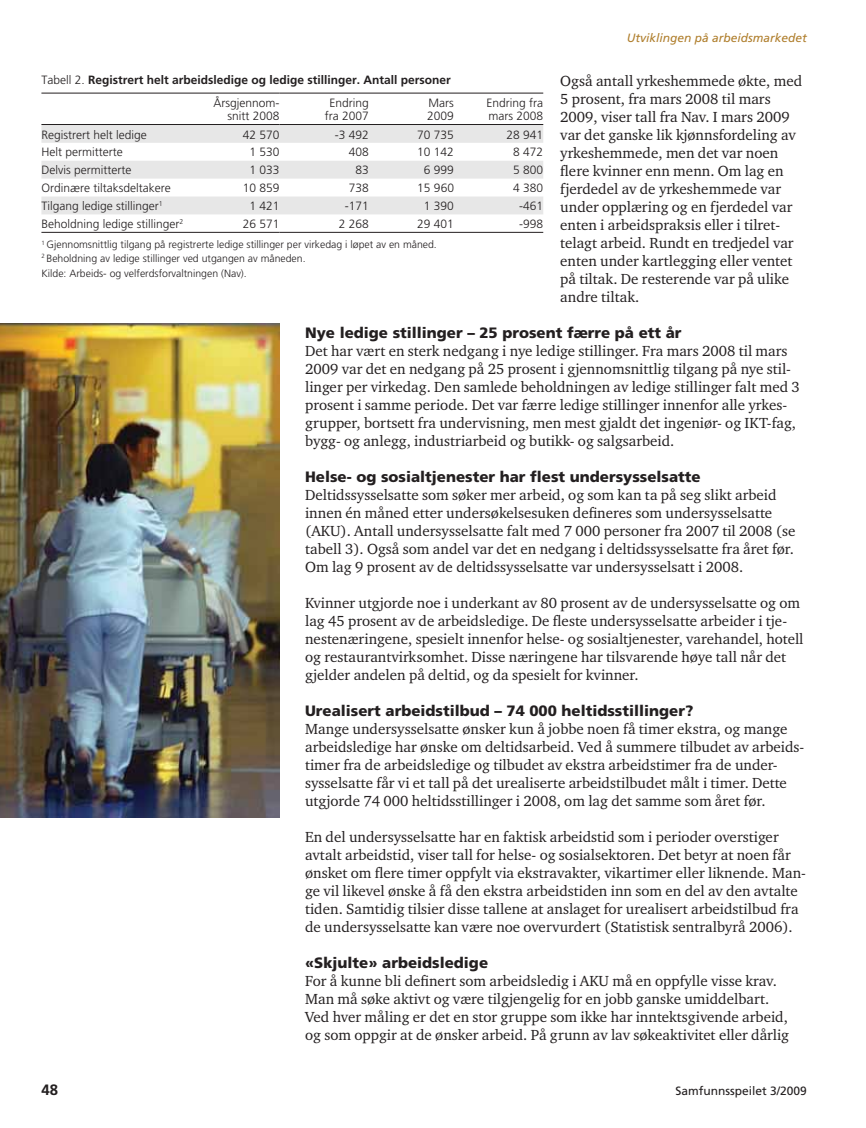
<style>
.page{position:relative;width:866px;height:1128px;background:#fff}
.page>*{position:absolute;margin:0;border:0;box-sizing:border-box;transform-origin:0 0}
.t1{font:15px/18px "Charter ITC Std";color:#231f20}
.t2{font:900 15px "Frutiger";color:#231f20}
.t3{font:700 15px "Frutiger";color:#231f20}
.t4{font:300 12px/13.5px "Frutiger";color:#231f20}
.t5{font:700 12px/22.5px "Frutiger";color:#231f20;text-align:center}
.t6{font:italic 12px "Frutiger";color:#af7e2c}
.t7{font:12px "Frutiger";color:#231f20}
.t8{font:300 10.5px/13.5px "Frutiger";color:#231f20}
.s1{font-weight:300}
</style>
<div class="page">
<svg style="left:41px;top:125px;width:502px;height:89px;fill:#e7e7e7"></svg>
<hr style="left:41px;top:93px;width:239px;height:1px;background:#231f20">
<hr style="left:280px;top:93px;width:263px;height:1px;background:#231f20">
<hr style="left:41px;top:124px;width:239px;height:1px;background:#231f20">
<hr style="left:280px;top:124px;width:263px;height:1px;background:#231f20">
<hr style="left:41px;top:232px;width:239px;height:1px;background:#231f20">
<hr style="left:280px;top:232px;width:263px;height:1px;background:#231f20">
<img style="left:0;top:324px;width:280px;height:493px">
<p class="t6" style="left:627px;top:33px;width:182px">Utviklingen på arbeidsmarkedet</p>
<p class="t1" style="left:560px;top:72px;width:243px">Også antall yrkeshemmede økte, med 5 prosent, fra mars 2008 til mars 2009, viser tall fra Nav. I mars 2009 var det ganske lik kjønnsfordeling av yrkeshemmede, men det var noen flere kvinner enn menn. Om lag en fjerdedel av de yrkeshemmede var under opplæring og en fjerdedel var enten i arbeidspraksis eller i tilret&shy;telagt arbeid. Rundt en tredjedel var enten under kartlegging eller ventet på tiltak. De resterende var på ulike andre tiltak.</p>
<p class="t2" style="left:305px;top:327px;width:378px">Nye ledige stillinger – 25 prosent færre på ett år</p>
<p class="t1" style="left:305px;top:342px;width:496px">Det har vært en sterk nedgang i nye ledige stillinger. Fra mars 2008 til mars 2009 var det en nedgang på 25 prosent i gjennomsnittlig tilgang på nye stil&shy;linger per virkedag. Den samlede beholdningen av ledige stillinger falt med 3 prosent i samme periode. Det var færre ledige stillinger innenfor alle yrkes&shy;grupper, bortsett fra undervisning, men mest gjaldt det ingeniør- og IKT-fag, bygg- og anlegg, industriarbeid og butikk- og salgsarbeid.</p>
<p class="t2" style="left:305px;top:471px;width:397px">Helse- og sosialtjenester har flest undersysselsatte</p>
<p class="t1" style="left:305px;top:486px;width:492px">Deltidssysselsatte som søker mer arbeid, og som kan ta på seg slikt arbeid innen én måned etter undersøkelsesuken defineres som undersysselsatte (AKU). Antall undersysselsatte falt med 7 000 personer fra 2007 til 2008 (se tabell 3). Også som andel var det en nedgang i deltidssysselsatte fra året før.<br>Om lag 9 prosent av de deltidssysselsatte var undersysselsatt i 2008.</p>
<p class="t1" style="left:305px;top:594px;width:500px">Kvinner utgjorde noe i underkant av 80 prosent av de undersysselsatte og om lag 45 prosent av de arbeidsledige. De fleste undersysselsatte arbeider i tje&shy;nestenæringene, spesielt innenfor helse- og sosialtjenester, varehandel, hotell og restaurantvirksomhet. Disse næringene har tilsvarende høye tall når det gjelder andelen på deltid, og da spesielt for kvinner.</p>
<p class="t2" style="left:305px;top:705px;width:390px">Urealisert arbeidstilbud – 74 000 heltidsstillinger?</p>
<p class="t1" style="left:305px;top:720px;width:501px">Mange undersysselsatte ønsker kun å jobbe noen få timer ekstra, og mange arbeidsledige har ønske om deltidsarbeid. Ved å summere tilbudet av arbeids&shy;timer fra de arbeidsledige og tilbudet av ekstra arbeidstimer fra de under&shy;sysselsatte får vi et tall på det urealiserte arbeidstilbudet målt i timer. Dette utgjorde 74 000 heltidsstillinger i 2008, om lag det samme som året før.</p>
<p class="t1" style="left:305px;top:828px;width:502px">En del undersysselsatte har en faktisk arbeidstid som i perioder overstiger avtalt arbeidstid, viser tall for helse- og sosialsektoren. Det betyr at noen får ønsket om flere timer oppfylt via ekstravakter, vikartimer eller liknende. Man&shy;ge vil likevel ønske å få den ekstra arbeidstiden inn som en del av den avtalte tiden. Samtidig tilsier disse tallene at anslaget for urealisert arbeidstilbud fra de undersysselsatte kan være noe overvurdert (Statistisk sentralbyrå 2006).</p>
<p class="t2" style="left:305px;top:957px;width:185px">«Skjulte» arbeidsledige</p>
<p class="t1" style="left:305px;top:972px;width:485px">For å kunne bli definert som arbeidsledig i AKU må en oppfylle visse krav.<br>Man må søke aktivt og være tilgjengelig for en jobb ganske umiddelbart.<br>Ved hver måling er det en stor gruppe som ikke har inntektsgivende arbeid, og som oppgir at de ønsker arbeid. På grunn av lav søkeaktivitet eller dårlig</p>
<p class="t5" style="left:41px;top:70px;width:411px"><span class="s1">Tabell 2.</span> Registrert helt arbeidsledige og ledige stillinger. Antall personer<br><span class="s1">Årsgjennom-</span></p>
<p class="t4" style="left:228px;top:110px;width:54px">snitt 2008</p>
<p class="t4" style="left:325px;top:97px;width:46px;text-align:center">Endring fra 2007</p>
<p class="t4" style="left:427px;top:97px;width:28px">Mars<br>2009</p>
<p class="t4" style="left:486px;top:97px;width:58px">Endring fra mars 2008</p>
<p class="t4" style="left:41px;top:129px;width:107px">Registrert helt ledige</p>
<p class="t4" style="left:243px;top:129px;width:38px">42 570</p>
<p class="t4" style="left:335px;top:129px;width:36px">-3 492</p>
<p class="t4" style="left:417px;top:129px;width:38px">70 735</p>
<p class="t4" style="left:506px;top:129px;width:38px">28 941</p>
<p class="t4" style="left:41px;top:146px;width:83px">Helt permitterte</p>
<p class="t4" style="left:250px;top:146px;width:32px">1 530</p>
<p class="t4" style="left:349px;top:146px;width:22px">408</p>
<p class="t4" style="left:417px;top:146px;width:38px">10 142</p>
<p class="t4" style="left:513px;top:146px;width:32px">8 472</p>
<p class="t4" style="left:41px;top:164px;width:91px">Delvis permitterte</p>
<p class="t4" style="left:250px;top:164px;width:32px">1 033</p>
<p class="t4" style="left:356px;top:164px;width:15px">83</p>
<p class="t4" style="left:424px;top:164px;width:32px">6 999</p>
<p class="t4" style="left:513px;top:164px;width:32px">5 800</p>
<p class="t4" style="left:41px;top:182px;width:131px">Ordinære tiltaksdeltakere</p>
<p class="t4" style="left:243px;top:182px;width:38px">10 859</p>
<p class="t4" style="left:349px;top:182px;width:22px">738</p>
<p class="t4" style="left:417px;top:182px;width:38px">15 960</p>
<p class="t4" style="left:513px;top:182px;width:32px">4 380</p>
<p class="t4" style="left:41px;top:200px;width:123px">Tilgang ledige stillinger<sup>1</sup></p>
<p class="t4" style="left:250px;top:200px;width:32px">1 421</p>
<p class="t4" style="left:345px;top:200px;width:26px">-171</p>
<p class="t4" style="left:424px;top:200px;width:32px">1 390</p>
<p class="t4" style="left:519px;top:200px;width:26px">-461</p>
<p class="t4" style="left:41px;top:218px;width:143px">Beholdning ledige stillinger<sup>2</sup></p>
<p class="t4" style="left:243px;top:218px;width:38px">26 571</p>
<p class="t4" style="left:339px;top:218px;width:32px">2 268</p>
<p class="t4" style="left:417px;top:218px;width:38px">29 401</p>
<p class="t4" style="left:519px;top:218px;width:26px">-998</p>
<p class="t8" style="left:41px;top:239px;width:397px"><sup>1</sup> Gjennomsnittlig tilgang på registrerte ledige stillinger per virkedag i løpet av en måned.<br><sup>2</sup> Beholdning av ledige stillinger ved utgangen av måneden.</p>
<p class="t8" style="left:41px;top:268px;width:207px">Kilde: Arbeids- og velferdsforvaltningen (Nav).</p>
<p class="t3" style="left:41px;top:1084px;width:18px">48</p>
<p class="t7" style="left:675px;top:1086px;width:133px">Samfunnsspeilet 3/2009</p>
</div>
